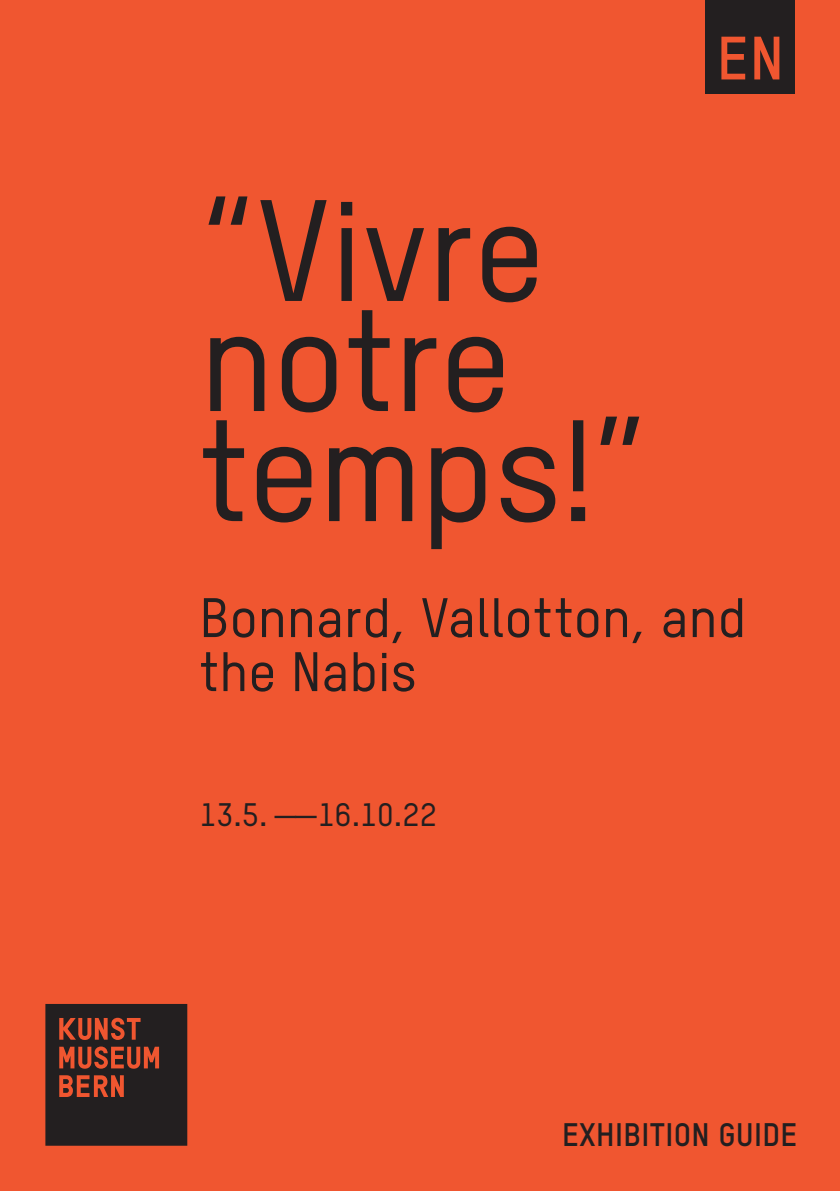
<style>
.page{position:relative;width:840px;height:1191px;background:#fff}
.page>*{position:absolute;margin:0;border:0;box-sizing:border-box;transform-origin:0 0}
.t1{font:140px/110px "T Star Pro Medium";color:#231f20}
.t2{font:700 60px "TSTARPRO";color:#f05630}
.t3{font:54px/54px "T Star Pro Medium";letter-spacing:.005em;color:#231f20}
.t4{font:700 32px "TSTARPRO";letter-spacing:.01em;color:#231f20}
.t5{font:500 32px "TSTARPRO";color:#231f20}
</style>
<div class="page">
<div style="left:0;top:0;width:839px;height:1191px;background:#f05630"></div>
<svg style="left:45px;top:1004px;width:142px;height:141px"></svg>
<div style="left:705px;top:0;width:89px;height:93px;background:#231f20"></div>
<h1 class="t1" style="left:200px;top:185px;width:449px">“Vivre notre temps!”</h1>
<p class="t2" style="left:716px;top:20px;width:69px">EN</p>
<p class="t3" style="left:200px;top:587px;width:547px">Bonnard, Vallotton, and the Nabis</p>
<p class="t5" style="left:200px;top:795px;width:238px">13.5. ——16.10.22</p>
<p class="t4" style="left:562px;top:1114px;width:236px">EXHIBITION GUIDE</p>
</div>
